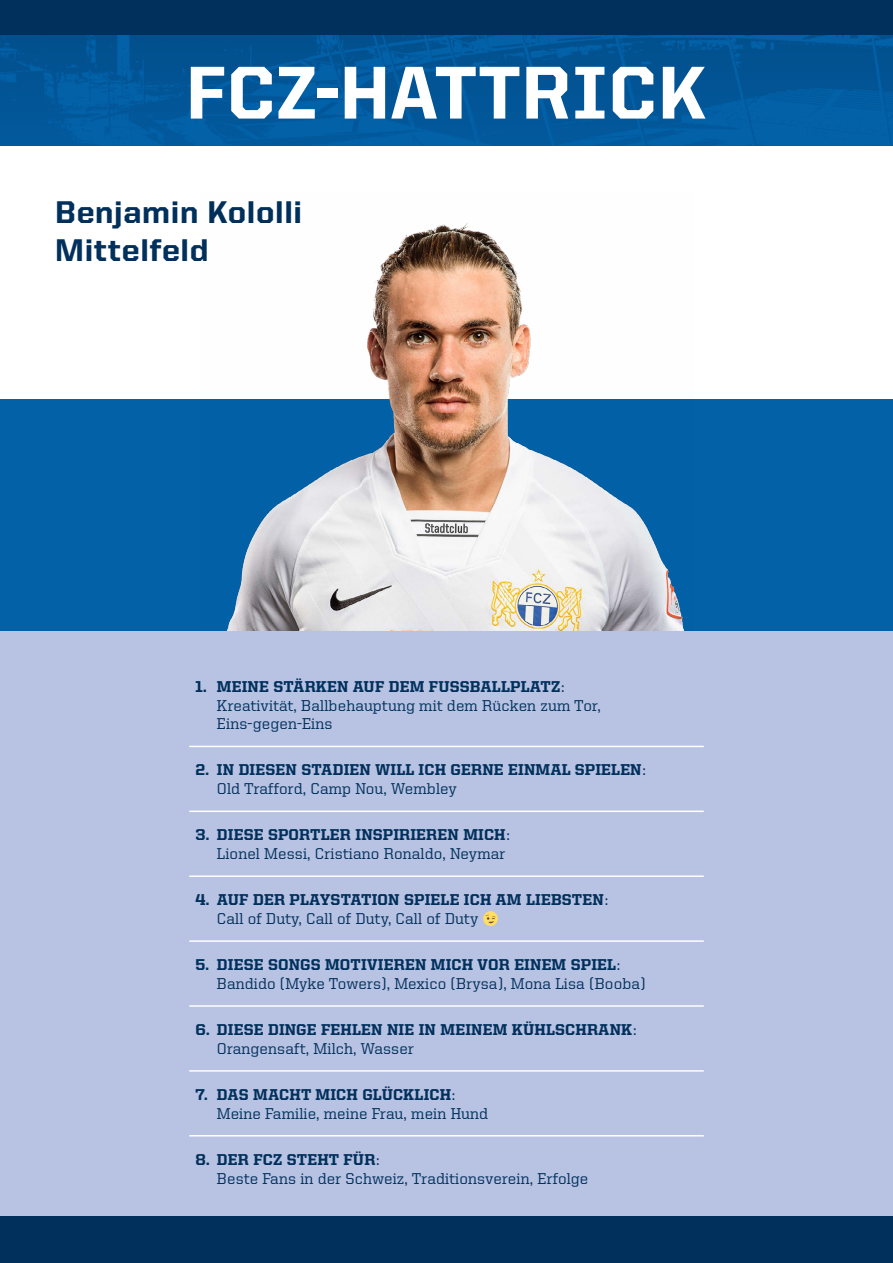
<style>
.page{position:relative;width:893px;height:1263px;background:#fff}
.page>*{position:absolute;margin:0;border:0;box-sizing:border-box;transform-origin:0 0}
.t1{font:800 75px "United Sans Reg";letter-spacing:.015em;color:#fff}
.t2{font:800 31.5px/37.8px "United Sans Reg";letter-spacing:.02em;color:#00305b}
.t3{font:500 15.75px/18.9px "United Serif Reg";letter-spacing:.005em;color:#00305b}
.t4{font:800 15.75px/18.9px "United Serif Reg";letter-spacing:.01em;color:#00305b}
.s1{font-weight:800}
.s2{font-weight:500}
</style>
<div class="page">
<div style="left:0;top:1216px;width:893px;height:47px;background:#00305b"></div>
<div style="left:0;top:630px;width:893px;height:586px;background:#b8c2e3"></div>
<div style="left:0;top:399px;width:893px;height:231px;background:#0361a8"></div>
<img style="left:0;top:34px;width:893px;height:111px">
<div style="left:0;top:0;width:893px;height:34px;background:#00305b"></div>
<hr style="left:189px;top:746px;width:515px;height:1px;background:#fff">
<hr style="left:189px;top:810px;width:515px;height:2px;background:#fff">
<hr style="left:189px;top:875px;width:515px;height:2px;background:#fff">
<hr style="left:189px;top:940px;width:515px;height:2px;background:#fff">
<hr style="left:189px;top:1005px;width:515px;height:2px;background:#fff">
<hr style="left:189px;top:1070px;width:515px;height:2px;background:#fff">
<hr style="left:189px;top:1135px;width:515px;height:1px;background:#fff">
<img style="left:227px;top:223px;width:457px;height:407px">
<h1 class="t1" style="left:186px;top:52px;width:522px">FCZ-HATTRICK</h1>
<h2 class="t2" style="left:55px;top:193px;width:248px">Benjamin Kololli<br>Mittelfeld</h2>
<p class="t3" style="left:217px;top:676px;width:386px;text-indent:-21px"><span class="s1">1. MEINE STÄRKEN AUF DEM -FUSSBALLPLATZ</span>:<br>Kreativität, Ballbehauptung mit dem Rücken zum Tor,<br>Eins-gegen-Eins</p>
<p class="t4" style="left:217px;top:760px;width:431px;text-indent:-21px">2. IN DIESEN STADIEN WILL ICH GERNE EINMAL SPIELEN<span class="s2">:<br>Old Trafford, Camp Nou, Wembley</span></p>
<p class="t3" style="left:196px;top:825px;width:316px;text-align:right"><span class="s1">3. DIESE SPORTLER INSPIRIEREN MICH</span>:<br>Lionel Messi, Cristiano Ronaldo, Neymar</p>
<p class="t4" style="left:217px;top:890px;width:393px;text-indent:-21px">4. AUF DER PLAYSTATION SPIELE ICH AM LIEBSTEN<span class="s2">:<br>Call of Duty, Call of Duty, Call of Duty</span></p>
<p class="t3" style="left:217px;top:955px;width:430px;text-indent:-21px"><span class="s1">5. DIESE SONGS MOTIVIEREN MICH VOR EINEM SPIEL</span>:<br>Bandido (Myke Towers), Mexico (Brysa), Mona Lisa (Booba)</p>
<p class="t4" style="left:217px;top:1020px;width:421px;text-indent:-21px">6. DIESE DINGE FEHLEN NIE IN -MEINEM KÜHLSCHRANK<span class="s2">:<br>Orangensaft, Milch, Wasser</span></p>
<p class="t3" style="left:217px;top:1085px;width:273px;text-indent:-21px"><span class="s1">7. DAS MACHT MICH GLÜCKLICH</span>:<br>Meine Familie, meine Frau, mein Hund</p>
<p class="t3" style="left:217px;top:1150px;width:373px;text-indent:-21px"><span class="s1">8. DER FCZ STEHT FÜR</span>:<br>Beste Fans in der Schweiz, Traditionsverein, Erfolge</p>
</div>
